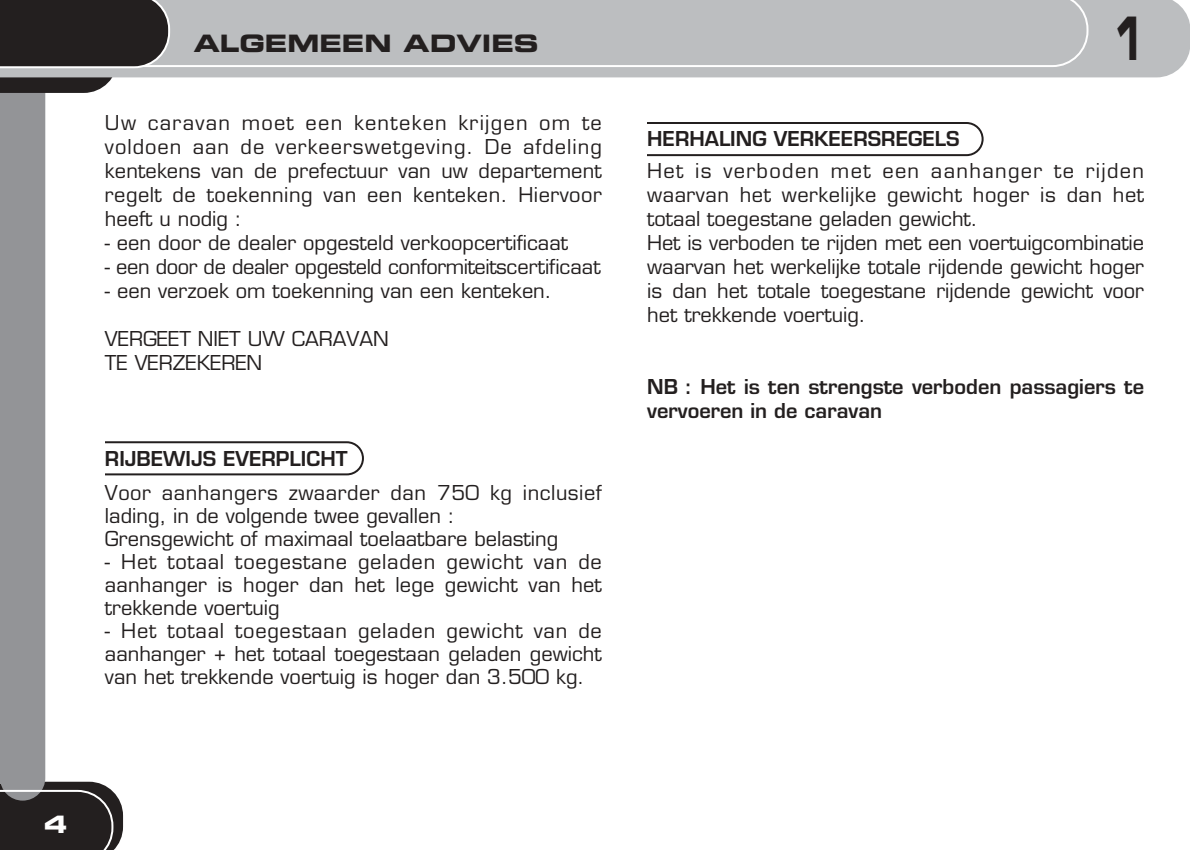
<style>
.page{position:relative;width:1190px;height:850px;background:#fff}
.page>*{position:absolute;margin:0;border:0;box-sizing:border-box;transform-origin:0 0}
.t1{font:60px "Eurostile Bold Extended Two";color:#231f1f;scale:.55 1}
.t2{font:24px "Eurostile Bold Extended Two";color:#231f1f}
.t3{font:24px "Eurostile Bold Extended Two";color:#fff}
.t4{font:20px/24px "Eurostile";color:#231f1f;text-align:justify}
.t5{font:600 20px/24px "Eurostile";color:#231f1f}
.t6{font:20px "Eurostile";letter-spacing:-.02em;color:#231f1f}
</style>
<div class="page">
<svg style="left:105px;top:441px;width:259px;height:34px"></svg>
<svg style="left:647px;top:122px;width:337px;height:34px"></svg>
<div style="left:0;top:0;width:45px;height:801px;background:#939497;border-radius:23px"></div>
<div style="left:170px;top:0;width:1020px;height:77px;background:#bcbec0"></div>
<div style="left:170px;top:0;width:918px;height:67px;background:#bcbec0"></div>
<svg style="left:0;top:0;width:170px;height:93px"></svg>
<svg style="left:0;top:782px;width:123px;height:68px"></svg>
<p class="t2" style="left:194px;top:35px;width:347px">ALGEMEEN ADVIES</p>
<p class="t4" style="left:105px;top:113px;width:498px">Uw caravan moet een kenteken krijgen om te voldoen aan de verkeerswetgeving. De afdeling kentekens van de prefectuur van uw departement regelt de toekenning van een kenteken. Hiervoor heeft u nodig :</p>
<p class="t4" style="left:105px;top:233px;width:465px">- een door de dealer opgesteld verkoopcertificaat</p>
<p class="t6" style="left:105px;top:259px;width:497px">- een door de dealer opgesteld conformiteitscertificaat</p>
<p class="t4" style="left:105px;top:281px;width:448px">- een verzoek om toekenning van een kenteken.</p>
<p class="t4" style="left:105px;top:329px;width:285px">VERGEET NIET UW CARAVAN<br>TE VERZEKEREN</p>
<p class="t5" style="left:105px;top:449px;width:244px">RIJBEWIJS EVERPLICHT</p>
<p class="t4" style="left:105px;top:484px;width:498px;line-height:23px;text-align:left">Voor aanhangers zwaarder dan 750 kg inclusief lading, in de volgende twee gevallen :<br>Grensgewicht of maximaal toelaatbare belasting</p>
<p class="t4" style="left:105px;top:553px;width:498px;line-height:23px">- Het totaal toegestane geladen gewicht van de aanhanger is hoger dan het lege gewicht van het trekkende voertuig</p>
<p class="t4" style="left:105px;top:622px;width:498px;line-height:23px">- Het totaal toegestaan geladen gewicht van de aanhanger + het totaal toegestaan geladen gewicht van het trekkende voertuig is hoger dan 3.500 kg.</p>
<h1 class="t1" style="left:1112px;top:17px;width:61px">1</h1>
<p class="t5" style="left:647px;top:129px;width:314px">HERHALING VERKEERSREGELS</p>
<p class="t4" style="left:647px;top:161px;width:498px;text-align:left">Het is verboden met een aanhanger te rijden waarvan het werkelijke gewicht hoger is dan het totaal toegestane geladen gewicht.<br>Het is verboden te rijden met een voertuigcombinatie waarvan het werkelijke totale rijdende gewicht hoger is dan het totale toegestane rijdende gewicht voor het trekkende voertuig.</p>
<p class="t5" style="left:647px;top:377px;width:498px">NB : Het is ten strengste verboden passagiers te vervoeren in de caravan</p>
<p class="t3" style="left:44px;top:816px;width:25px">4</p>
</div>
